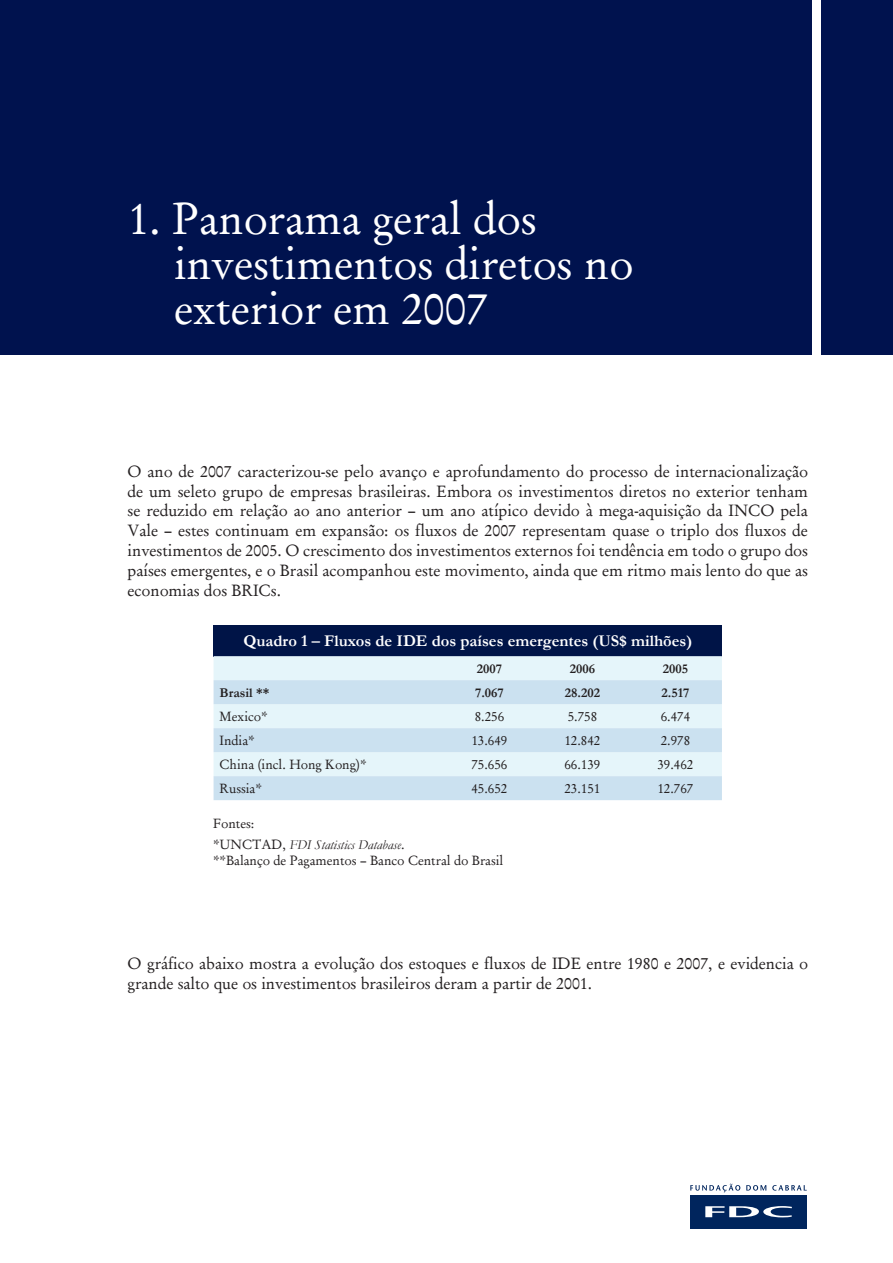
<style>
.page{position:relative;width:893px;height:1263px;background:#fff}
.page>*{position:absolute;margin:0;border:0;box-sizing:border-box;transform-origin:0 0}
.t1{font:45px/45px "Garamond";color:#fff}
.t2{font:16.5px/19.8px "Garamond";color:#231f20;text-align:justify}
.t3{font:700 16.5px "Garamond";color:#fff}
.t4{font:13.5px "Garamond";color:#231f20}
.t5{font:italic 13.5px/20.4px "Garamond";color:#231f20}
.t6{font:700 13.5px "Garamond";color:#231f20}
.s1{font-style:normal}
</style>
<div class="page">
<div style="left:690px;top:1194px;width:117px;height:34px;background:#00255d"></div>
<svg style="left:690px;top:1184px;width:50px;height:8px"></svg>
<svg style="left:746px;top:1185px;width:20px;height:5px"></svg>
<svg style="left:772px;top:1185px;width:35px;height:5px"></svg>
<svg style="left:705px;top:1206px;width:87px;height:11px"></svg>
<div style="left:0;top:0;width:811px;height:355px;background:#00124e"></div>
<div style="left:821px;top:0;width:72px;height:355px;background:#00124e"></div>
<div style="left:214px;top:625px;width:508px;height:31px;background:#001447"></div>
<div style="left:214px;top:656px;width:508px;height:24px;background:#e5f5fa"></div>
<svg style="left:214px;top:680px;width:508px;height:120px;background:#d5e9f4"></svg>
<h1 class="t1" style="left:174px;top:194px;width:461px;text-indent:-46px">1. Panorama geral dos investimentos diretos no exterior em 2007</h1>
<p class="t2" style="left:128px;top:461px;width:682px">O ano de 2007 caracterizou-se pelo avanço e aprofundamento do processo de internacionalização de um seleto grupo de empresas brasileiras. Embora os investimentos diretos no exterior tenham se reduzido em relação ao ano anterior – um ano atípico devido à mega-aquisição da INCO pela Vale – estes continuam em expansão: os fluxos de 2007 representam quase o triplo dos fluxos de investimentos de 2005. O crescimento dos investimentos externos foi tendência em todo o grupo dos países emergentes, e o Brasil acompanhou este movimento, ainda que em ritmo mais lento do que as economias dos BRICs.</p>
<p class="t3" style="left:243px;top:629px;width:450px">Quadro 1 – Fluxos de IDE dos países emergentes (US$ milhões)</p>
<p class="t6" style="left:477px;top:659px;width:27px">2007</p>
<p class="t6" style="left:570px;top:659px;width:27px">2006</p>
<p class="t6" style="left:663px;top:659px;width:27px">2005</p>
<p class="t6" style="left:220px;top:683px;width:51px">Brasil **</p>
<p class="t6" style="left:475px;top:683px;width:30px">7.067</p>
<p class="t6" style="left:565px;top:683px;width:37px">28.202</p>
<p class="t6" style="left:661px;top:683px;width:29px">2.517</p>
<p class="t4" style="left:220px;top:707px;width:49px">Mexico*</p>
<p class="t4" style="left:475px;top:707px;width:31px">8.256</p>
<p class="t4" style="left:568px;top:707px;width:31px">5.758</p>
<p class="t4" style="left:661px;top:707px;width:31px">6.474</p>
<p class="t4" style="left:220px;top:731px;width:37px">India*</p>
<p class="t4" style="left:471px;top:731px;width:37px">13.649</p>
<p class="t4" style="left:564px;top:731px;width:37px">12.842</p>
<p class="t4" style="left:661px;top:731px;width:31px">2.978</p>
<p class="t4" style="left:220px;top:755px;width:148px">China (incl. Hong Kong)*</p>
<p class="t4" style="left:471px;top:755px;width:37px">75.656</p>
<p class="t4" style="left:564px;top:755px;width:37px">66.139</p>
<p class="t4" style="left:657px;top:755px;width:37px">39.462</p>
<p class="t4" style="left:220px;top:779px;width:44px">Russia*</p>
<p class="t4" style="left:471px;top:779px;width:37px">45.652</p>
<p class="t4" style="left:564px;top:779px;width:37px">23.151</p>
<p class="t4" style="left:657px;top:779px;width:37px">12.767</p>
<p class="t5" style="left:213px;top:814px;width:193px"><span class="s1">Fontes:<br>*UNCTAD,</span> FDI Statistics Database<span class="s1">.</span></p>
<p class="t4" style="left:213px;top:851px;width:292px">**Balanço de Pagamentos – Banco Central do Brasil</p>
<p class="t2" style="left:128px;top:953px;width:682px">O gráfico abaixo mostra a evolução dos estoques e fluxos de IDE entre 1980 e 2007, e evidencia o grande salto que os investimentos brasileiros deram a partir de 2001.</p>
</div>
